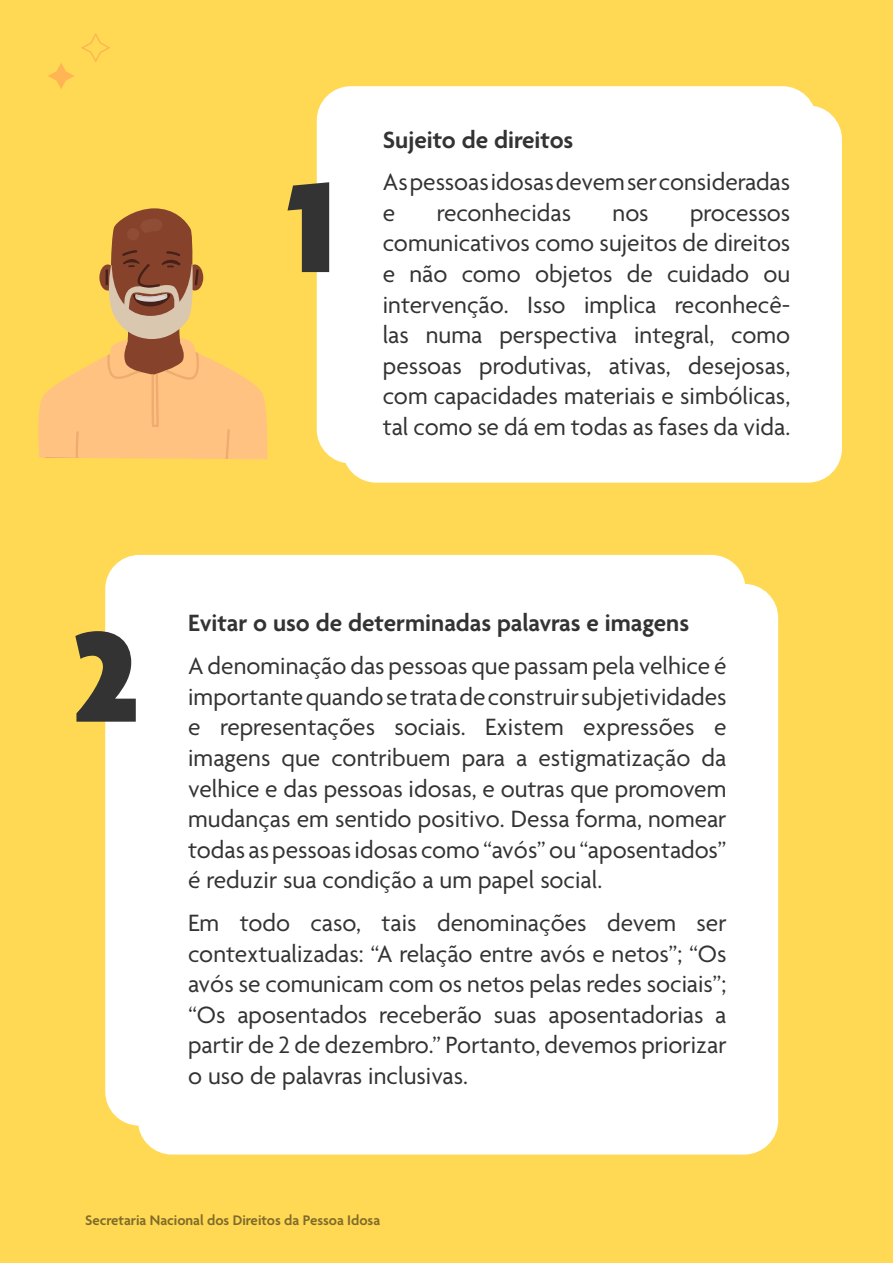
<style>
.page{position:relative;width:893px;height:1263px;background:#ffd954}
.page>*{position:absolute;margin:0;border:0;box-sizing:border-box;transform-origin:0 0}
.t1{font:900 138px "Agenda";color:#333}
.t2{font:25.5px/30.6px "Agenda";color:#333;text-align:justify}
.t3{font:600 25.5px "Agenda";color:#333}
.t4{font:600 15px "Agenda";color:#806c2a}
</style>
<div class="page">
<svg style="left:48px;top:33px;width:62px;height:56px"></svg>
<svg style="left:38px;top:208px;width:230px;height:251px"></svg>
<div style="left:317px;top:86px;width:499px;height:377px;background:#fff;border-radius:34px"></div>
<div style="left:105px;top:555px;width:640px;height:570px;background:#fff;border-radius:34px"></div>
<div style="left:342px;top:105px;width:500px;height:378px;background:#fff;border-radius:34px"></div>
<div style="left:138px;top:584px;width:640px;height:570px;background:#fff;border-radius:34px"></div>
<h1 class="t1" style="left:286px;top:154px;width:50px">1</h1>
<p class="t3" style="left:383px;top:126px;width:192px">Sujeito de direitos</p>
<p class="t2" style="left:383px;top:168px;width:409px">As pessoas idosas devem ser consideradas e</p>
<p class="t2" style="left:437px;top:199px;width:136px">reconhecidas</p>
<p class="t2" style="left:613px;top:199px;width:38px">nos</p>
<p class="t2" style="left:383px;top:199px;width:409px;text-indent:307px">processos comunicativos como sujeitos de direitos e não como objetos de cuidado ou intervenção. Isso implica reconhecê&shy;las numa perspectiva integral, como pessoas produtivas, ativas, desejosas, com capacidades materiais e simbólicas, tal como se dá em todas as fases da vida.</p>
<h1 class="t1" style="left:73px;top:603px;width:68px">2</h1>
<p class="t3" style="left:188px;top:610px;width:502px">Evitar o uso de determinadas palavras e imagens</p>
<p class="t2" style="left:188px;top:652px;width:540px">A denominação das pessoas que passam pela velhice é importante quando se trata de construir subjetividades e representações sociais. Existem expressões e imagens que contribuem para a estigmatização da velhice e das pessoas idosas, e outras que promovem mudanças em sentido positivo. Dessa forma, nomear todas as pessoas idosas como “avós” ou “aposentados” é reduzir sua condição a um papel social.</p>
<p class="t2" style="left:188px;top:909px;width:540px">Em todo caso, tais denominações devem ser contextualizadas: “A relação entre avós e netos”; “Os avós se comunicam com os netos pelas redes sociais”; “Os aposentados receberão suas aposentadorias a partir de 2 de dezembro.” Portanto, devemos priorizar o uso de palavras inclusivas.</p>
<p class="t4" style="left:85px;top:1212px;width:297px">Secretaria Nacional dos Direitos da Pessoa Idosa</p>
</div>
